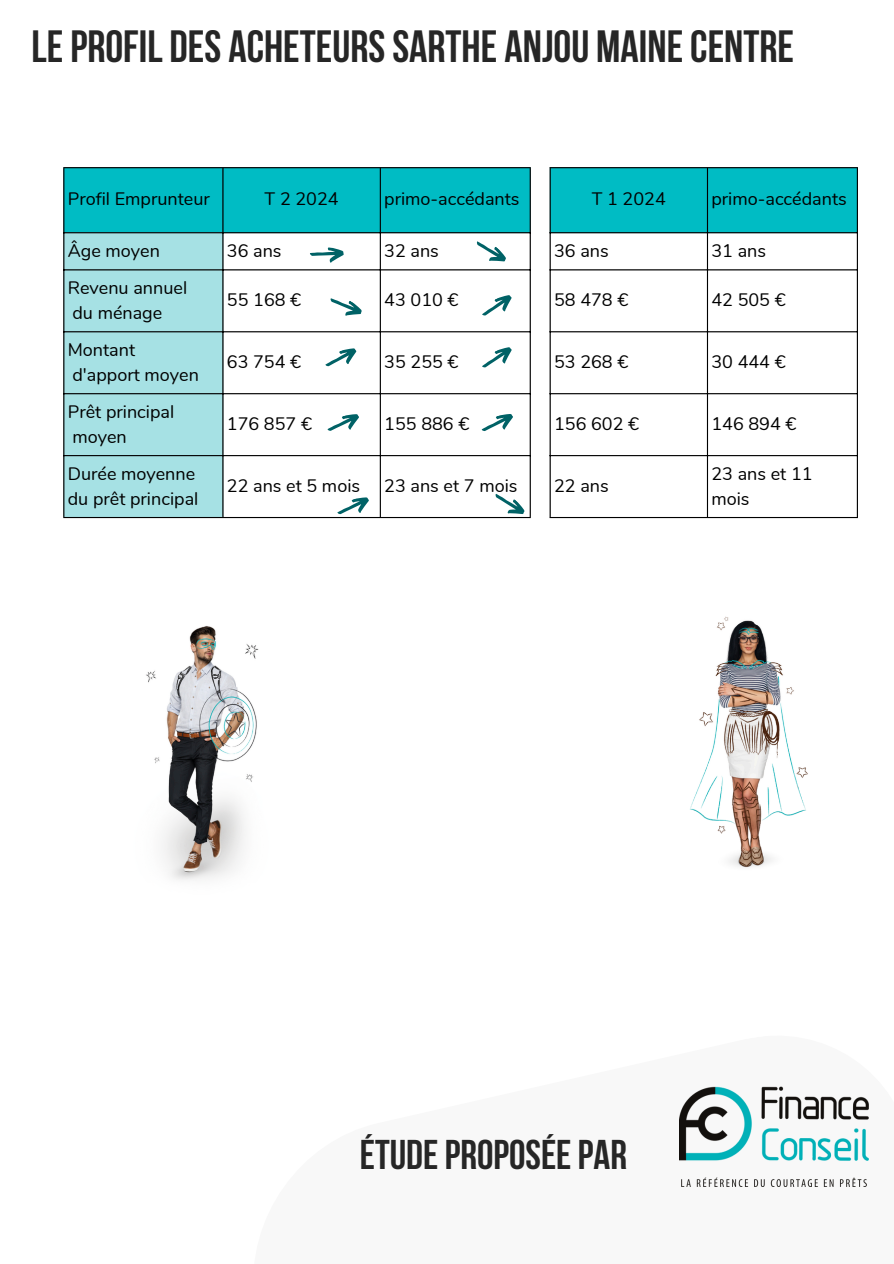
<style>
.page{position:relative;width:894px;height:1264px;background:#fff}
.page>*{position:absolute;margin:0;border:0;box-sizing:border-box;transform-origin:0 0}
.t1{font:700 45px "Bebas Neue";color:#262626}
.t2{font:700 41.4px "Bebas Neue";color:#262626}
.t3{font:18px/24.8px "Nunito";color:#000}
</style>
<div class="page">
<img style="left:679px;top:1086px;width:189px;height:100px">
<img style="left:690px;top:616px;width:118px;height:252px">
<img style="left:146px;top:626px;width:113px;height:254px">
<div style="left:64px;top:268px;width:158px;height:249px;background:#a6e1e4"></div>
<hr style="left:63px;top:168px;width:1px;height:349px;background:#000">
<hr style="left:222px;top:168px;width:1px;height:349px;background:#000">
<hr style="left:379px;top:168px;width:2px;height:349px;background:#000">
<hr style="left:529px;top:168px;width:1px;height:349px;background:#000">
<hr style="left:63px;top:167px;width:467px;height:1px;background:#000">
<hr style="left:63px;top:269px;width:467px;height:1px;background:#000">
<hr style="left:63px;top:331px;width:467px;height:1px;background:#000">
<hr style="left:63px;top:393px;width:467px;height:1px;background:#000">
<hr style="left:63px;top:455px;width:467px;height:1px;background:#000">
<hr style="left:63px;top:517px;width:467px;height:1px;background:#000">
<svg style="left:330px;top:298px;width:32px;height:18px"></svg>
<svg style="left:334px;top:497px;width:38px;height:22px"></svg>
<svg style="left:325px;top:348px;width:32px;height:19px"></svg>
<svg style="left:481px;top:414px;width:32px;height:17px"></svg>
<svg style="left:327px;top:414px;width:32px;height:17px"></svg>
<svg style="left:490px;top:493px;width:37px;height:26px"></svg>
<svg style="left:482px;top:295px;width:30px;height:21px"></svg>
<svg style="left:482px;top:347px;width:30px;height:21px"></svg>
<svg style="left:64px;top:167px;width:466px;height:101px"></svg>
<div style="left:550px;top:168px;width:306px;height:64px;background:#00bcc4"></div>
<hr style="left:549px;top:168px;width:1px;height:349px;background:#000">
<hr style="left:706px;top:168px;width:1px;height:349px;background:#000">
<hr style="left:856px;top:168px;width:1px;height:349px;background:#000">
<hr style="left:549px;top:167px;width:308px;height:1px;background:#000">
<hr style="left:549px;top:232px;width:308px;height:1px;background:#000">
<hr style="left:549px;top:269px;width:308px;height:1px;background:#000">
<hr style="left:549px;top:331px;width:308px;height:1px;background:#000">
<hr style="left:549px;top:393px;width:308px;height:1px;background:#000">
<hr style="left:549px;top:455px;width:308px;height:1px;background:#000">
<hr style="left:549px;top:517px;width:308px;height:1px;background:#000">
<p class="t1" style="left:32px;top:28px;width:764px">LEPROFIL DES ACHETEURSSARTHE ANJOU MAINECENTRE</p>
<p class="t3" style="left:68px;top:187px;width:143px">Profil Emprunteur</p>
<p class="t3" style="left:264px;top:187px;width:76px">T 2 2024</p>
<p class="t3" style="left:384px;top:187px;width:137px">primo-accédants</p>
<p class="t3" style="left:68px;top:239px;width:94px">Âge moyen</p>
<p class="t3" style="left:227px;top:239px;width:56px">36 ans</p>
<p class="t3" style="left:384px;top:239px;width:56px">32 ans</p>
<p class="t3" style="left:68px;top:276px;width:121px">Revenu annuel</p>
<p class="t3" style="left:72px;top:300px;width:91px">du ménage</p>
<p class="t3" style="left:227px;top:288px;width:76px">55 168 €</p>
<p class="t3" style="left:384px;top:288px;width:76px">43 010 €</p>
<p class="t3" style="left:68px;top:338px;width:69px">Montant</p>
<p class="t3" style="left:72px;top:362px;width:128px">d'apport moyen</p>
<p class="t3" style="left:68px;top:399px;width:108px">Prêt principal</p>
<p class="t3" style="left:72px;top:424px;width:56px">moyen</p>
<p class="t3" style="left:68px;top:461px;width:129px">Durée moyenne</p>
<p class="t3" style="left:68px;top:486px;width:132px">du prêt principal</p>
<p class="t3" style="left:227px;top:350px;width:76px">63 754 €</p>
<p class="t3" style="left:384px;top:350px;width:76px">35 255 €</p>
<p class="t3" style="left:227px;top:412px;width:86px">176 857 €</p>
<p class="t3" style="left:384px;top:412px;width:86px">155 886 €</p>
<p class="t3" style="left:227px;top:474px;width:135px">22 ans et 5 mois</p>
<p class="t3" style="left:384px;top:474px;width:135px">23 ans et 7 mois</p>
<p class="t3" style="left:591px;top:187px;width:76px">T 1 2024</p>
<p class="t3" style="left:711px;top:187px;width:137px">primo-accédants</p>
<p class="t3" style="left:554px;top:239px;width:56px">36 ans</p>
<p class="t3" style="left:711px;top:239px;width:56px">31 ans</p>
<p class="t3" style="left:554px;top:288px;width:76px">58 478 €</p>
<p class="t3" style="left:711px;top:288px;width:76px">42 505 €</p>
<h2 class="t3" style="left:554px;top:350px;width:76px">53 268 €</h2>
<p class="t3" style="left:711px;top:350px;width:76px">30 444 €</p>
<p class="t3" style="left:554px;top:412px;width:86px">156 602 €</p>
<p class="t3" style="left:711px;top:412px;width:86px">146 894 €</p>
<p class="t3" style="left:554px;top:474px;width:56px">22 ans</p>
<p class="t3" style="left:711px;top:461px;width:103px">23 ans et 11 mois</p>
<p class="t2" style="left:359px;top:1137px;width:269px">ÉTUDEPROPOSÉE PAR</p>
</div>
